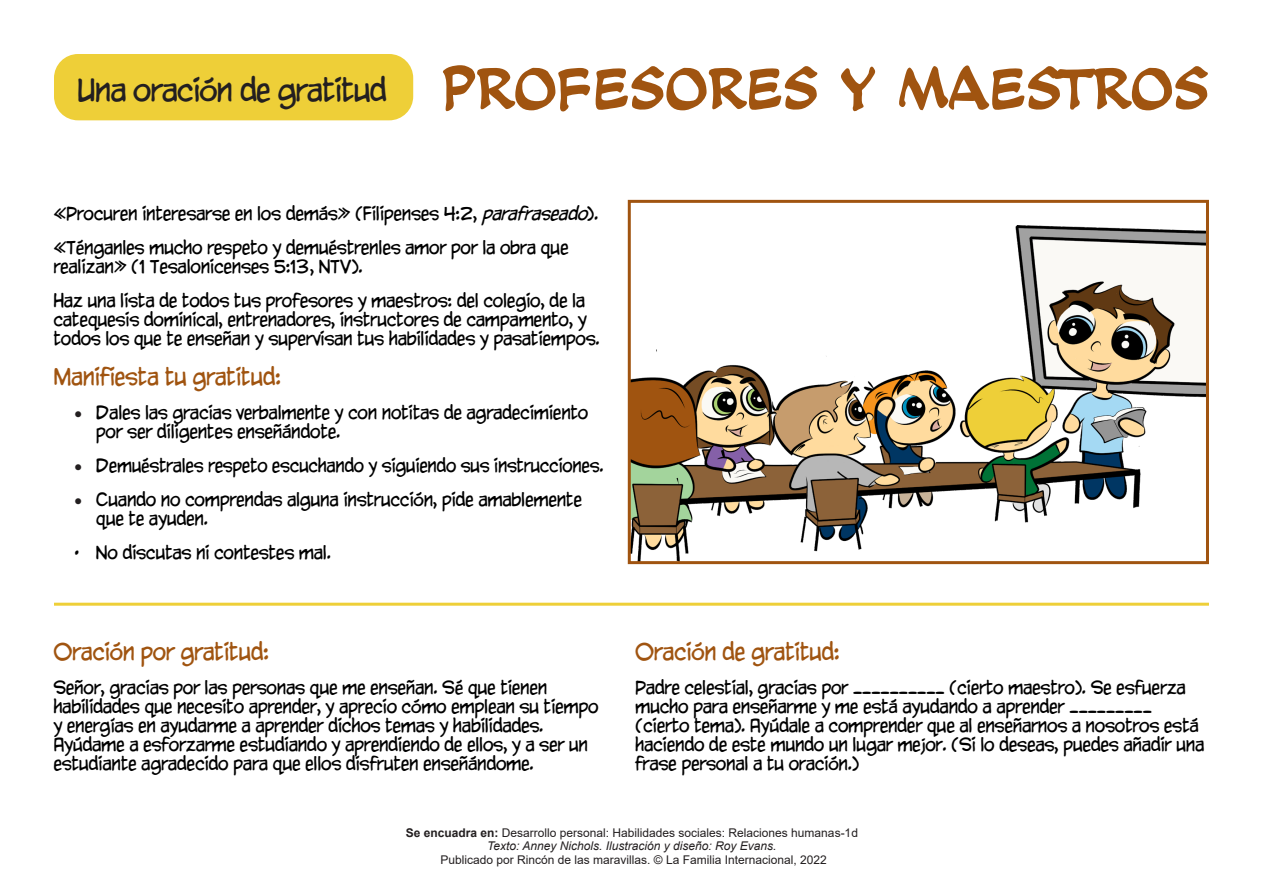
<style>
.page{position:relative;width:1263px;height:893px;background:#fff}
.page>*{position:absolute;margin:0;border:0;box-sizing:border-box;transform-origin:0 0}
.No_Spacing{font:50.85px "CC Soothsayer";color:#a05410}
.No_Spacing-2{font:27.75px "CC Yada Yada Yada Int";letter-spacing:-.04em;color:#231f20}
.No_Spacing-3{font:21px "CC Yada Yada Yada Int";letter-spacing:-.02em;color:#a05410}
.t1{font:16.5px/19px "CC Yada Yada Yada Int";letter-spacing:-.02em;color:#000}
.t2{font:16.5px "CC Yada Yada Yada Int";letter-spacing:-.02em;color:#000;scale:.95 1}
.t3{font:12px/13.8px "Arial";color:#231f20;text-align:center}
.s1{font-style:italic}
.s2{color:#231f20}
.s3{font-weight:700}
</style>
<div class="page">
<img style="left:632px;top:225px;width:573px;height:335px">
<div style="left:628px;top:200px;width:581px;height:364px;border:3px solid #a05410"></div>
<div style="left:54px;top:54px;width:359px;height:66px;background:#eecf38;border-radius:24px"></div>
<hr style="left:54px;top:603px;width:1155px;height:3px;background:#eecf38">
<p class="No_Spacing-2" style="left:77px;top:75px;width:311px">Una oración de gratitud</p>
<p class="No_Spacing" style="left:441px;top:61px;width:769px">Profesores y maestros</p>
<p class="t1" style="left:53px;top:206px;width:546px">«Procuren interesarse en los demás» (Filipenses 4:2, <span class="s1">parafraseado</span>).</p>
<p class="t1" style="left:53px;top:240px;width:517px">«Ténganles mucho respeto y demuéstrenles amor por la obra que realizan» (1 Tesalonicenses 5:13, NTV).</p>
<p class="t1" style="left:53px;top:293px;width:548px">Haz una lista de todos tus profesores y maestros: del colegio, de la catequesis dominical, entrenadores, instructores de campamento, y todos los que te enseñan y supervisan tus habilidades y pasatiempos.</p>
<p class="No_Spacing-3" style="left:53px;top:365px;width:229px">Manifiesta tu gratitud:</p>
<p class="t1" style="left:96px;top:405px;width:494px;text-indent:-21px"><span class="s2">•</span> Dales las gracias verbalmente y con notitas de agradecimiento por ser diligentes enseñándote.</p>
<p class="t2" style="left:75px;top:457px;width:558px"><span class="s2">•</span> Demuéstrales respeto escuchando y siguiendo sus instrucciones.</p>
<p class="t1" style="left:96px;top:492px;width:488px;text-indent:-21px"><span class="s2">•</span> Cuando no comprendas alguna instrucción, pide amablemente que te ayuden.</p>
<p class="t1" style="left:75px;top:544px;width:258px">• No discutas ni contestes mal.</p>
<p class="No_Spacing-3" style="left:53px;top:640px;width:217px">Oración por gratitud:</p>
<p class="t1" style="left:53px;top:679px;width:547px">Señor, gracias por las personas que me enseñan. Sé que tienen habilidades que necesito aprender, y aprecio cómo emplean su tiempo y energías en ayudarme a aprender dichos temas y habilidades.<br>Ayúdame a esforzarme estudiando y aprendiendo de ellos, y a ser un estudiante agradecido para que ellos disfruten enseñándome.</p>
<p class="No_Spacing-3" style="left:635px;top:640px;width:206px">Oración de gratitud:</p>
<p class="t1" style="left:635px;top:679px;width:571px">Padre celestial, gracias por __________ (cierto maestro). Se esfuerza mucho para enseñarme y me está ayudando a aprender _________ (cierto tema). Ayúdale a comprender que al enseñarnos a nosotros está haciendo de este mundo un lugar mejor. (Si lo deseas, puedes añadir una frase personal a tu oración.)</p>
<p class="t3" style="left:406px;top:825px;width:454px"><span class="s3">Se encuadra en:</span> Desarrollo personal: Habilidades sociales: Relaciones humanas-1d</p>
<p class="t3" style="left:440px;top:839px;width:388px"><span class="s1">Texto: Anney Nichols. Ilustración y diseño: Roy Evans.<br></span>Publicado por Rincón de las maravillas. © La Familia Internacional, 2022</p>
</div>
